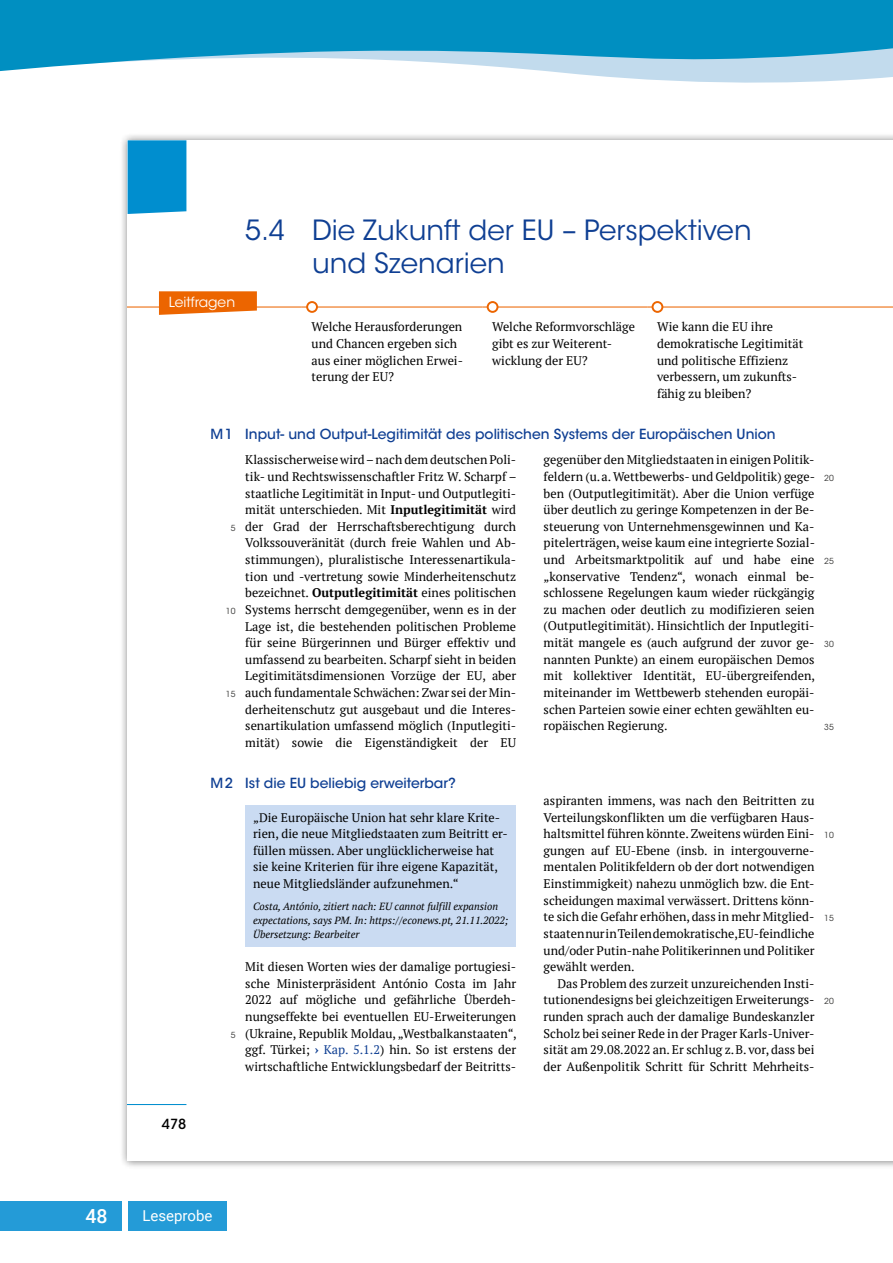
<style>
.page{position:relative;width:893px;height:1263px;background:#fff}
.page>*{position:absolute;margin:0;border:0;box-sizing:border-box;transform-origin:0 0}
.t1{font:27.75px/33.3px "ITC Avant Garde Std";color:#0f3f93}
.t2{font:500 19.5px "Roboto";color:#fff}
.t3{font:15px "Roboto";color:#fff}
.t4{font:500 13.8px "ITC Avant Garde Std";color:#0f3f93}
.t5{font:13.8px "ITC Avant Garde Std";color:#fff}
.t6{font:500 13.8px "ITC Avant Garde Std";color:#000}
.t7{font:12.45px/16.6px "PT Serif";color:#000;text-align:justify}
.t8{font:italic 10.35px/13.8px "PT Serif";color:#000}
.t9{font:8.25px "ITC Avant Garde Std";color:#3a3a39}
.s1{font-weight:700}
.s2{font-weight:700;color:#0f3f93}
.s3{color:#0f3f93}
</style>
<div class="page">
<svg style="left:557px;top:72px;width:336px;height:11px;fill:#c2dbed"></svg>
<svg style="left:0;top:0;width:893px;height:72px;fill:#008fc1"></svg>
<div style="left:128px;top:1201px;width:98px;height:30px;background:#249bd7"></div>
<div style="left:0;top:1201px;width:122px;height:30px;background:#249bd7"></div>
<div style="left:119px;top:132px;width:774px;height:1037px;background:#000;opacity:.5"></div>
<div style="left:128px;top:140px;width:765px;height:1021px;background:#fff"></div>
<hr style="left:128px;top:1104px;width:58px;height:1px;background:#008ecf">
<div style="left:128px;top:140px;width:58px;height:74px;background:#008ecf"></div>
<hr style="left:128px;top:306px;width:174px;height:2px;background:#ec6500">
<hr style="left:302px;top:306px;width:180px;height:2px;background:#ec6500">
<hr style="left:482px;top:306px;width:165px;height:2px;background:#ec6500">
<hr style="left:647px;top:306px;width:246px;height:2px;background:#ec6500">
<svg style="left:306px;top:301px;width:12px;height:12px"></svg>
<div style="left:308px;top:303px;width:8px;height:8px;background:#fff;border-radius:50%"></div>
<svg style="left:159px;top:291px;width:98px;height:24px"></svg>
<svg style="left:487px;top:301px;width:11px;height:12px"></svg>
<div style="left:489px;top:303px;width:7px;height:8px;background:#fff;border-radius:50%"></div>
<svg style="left:652px;top:301px;width:11px;height:12px"></svg>
<div style="left:653px;top:303px;width:8px;height:8px;background:#fff;border-radius:50%"></div>
<div style="left:245px;top:805px;width:271px;height:141px;background:#cadbf2"></div>
<p class="t5" style="left:169px;top:293px;width:68px">Leitfragen</p>
<h1 class="t1" style="left:312px;top:214px;width:441px;text-indent:-67px">5.4 Die Zukunft der EU – Perspektiven und Szenarien</h1>
<p class="t7" style="left:312px;top:319px;width:153px;text-align:left">Welche Herausforderungen und Chancen ergeben sich aus einer möglichen Erwei&shy;terung der EU?</p>
<p class="t7" style="left:492px;top:319px;width:144px;text-align:left">Welche Reformvorschläge gibt es zur Weiterent&shy;wicklung der EU?</p>
<p class="t7" style="left:657px;top:318px;width:148px;text-align:left">Wie kann die EU ihre demokratische Legitimität und politische Effizienz verbessern, um zukunfts&shy;fähig zu bleiben?</p>
<p class="t4" style="left:210px;top:426px;width:24px">M1</p>
<p class="t9" style="left:231px;top:523px;width:6px">5</p>
<p class="t9" style="left:226px;top:606px;width:11px">10</p>
<p class="t9" style="left:226px;top:689px;width:11px">15</p>
<p class="t4" style="left:245px;top:426px;width:532px">Input- und Output-Legitimität des politischen Systems der Europäischen Union</p>
<p class="t7" style="left:245px;top:451px;width:273px">Klassischerweise wird – nach dem deutschen Poli&shy;tik- und Rechtswissenschaftler Fritz W. Scharpf – staatliche Legitimität in Input- und Outputlegiti&shy;mität unterschieden. Mit <span class="s1">Inputlegitimität</span> wird der Grad der Herrschaftsberechtigung durch Volkssouveränität (durch freie Wahlen und Ab&shy;stimmungen), pluralistische Interessenartikula&shy;tion und -vertretung sowie Minderheitenschutz bezeichnet. <span class="s1">Outputlegitimität</span> eines politischen Systems herrscht demgegenüber, wenn es in der Lage ist, die bestehenden politischen Probleme für seine Bürgerinnen und Bürger effektiv und umfassend zu bearbeiten. Scharpf sieht in beiden Legitimitätsdimensionen Vorzüge der EU, aber auch fundamentale Schwächen: Zwar sei der Min&shy;derheitenschutz gut ausgebaut und die Interes&shy;senartikulation umfassend möglich (Inputlegiti&shy;mität) sowie die Eigenständigkeit der EU</p>
<p class="t7" style="left:544px;top:451px;width:273px">gegenüber den Mitgliedstaaten in einigen Politik&shy;feldern (u.a. Wettbewerbs- und Geldpolitik) gege&shy;ben (Outputlegitimität). Aber die Union verfüge über deutlich zu geringe Kompetenzen in der Be&shy;steuerung von Unternehmensgewinnen und Ka&shy;pitelerträgen, weise kaum eine integrierte Sozial&shy;und Arbeitsmarktpolitik auf und habe eine „konservative Tendenz“, wonach einmal be&shy;schlossene Regelungen kaum wieder rückgängig zu machen oder deutlich zu modifizieren seien (Outputlegitimität). Hinsichtlich der Inputlegiti&shy;mität mangele es (auch aufgrund der zuvor ge&shy;nannten Punkte) an einem europäischen Demos mit kollektiver Identität, EU-übergreifenden, miteinander im Wettbewerb stehenden europäi&shy;schen Parteien sowie einer echten gewählten eu&shy;ropäischen Regierung.</p>
<p class="t9" style="left:824px;top:473px;width:11px">20</p>
<p class="t9" style="left:824px;top:556px;width:11px">25</p>
<p class="t9" style="left:824px;top:639px;width:11px">30</p>
<p class="t9" style="left:824px;top:722px;width:11px">35</p>
<p class="t4" style="left:210px;top:775px;width:24px">M2</p>
<p class="t9" style="left:231px;top:1030px;width:6px">5</p>
<p class="t4" style="left:245px;top:775px;width:212px">Ist die EU beliebig erweiterbar?</p>
<p class="t7" style="left:253px;top:809px;width:256px;text-align:left">„Die Europäische Union hat sehr klare Krite&shy;rien, die neue Mitgliedstaaten zum Beitritt er&shy;füllen müssen. Aber unglücklicherweise hat sie keine Kriterien für ihre eigene Kapazität, neue Mitgliedsländer aufzunehmen.“</p>
<p class="t8" style="left:253px;top:899px;width:257px">Costa, António, zitiert nach: EU cannot fulfill expansion expectations, says PM. In: https://econews.pt, 21.11.2022;<br>Übersetzung: Bearbeiter</p>
<p class="t7" style="left:245px;top:958px;width:273px">Mit diesen Worten wies der damalige portugiesi&shy;sche Ministerpräsident António Costa im Jahr 2022 auf mögliche und gefährliche Überdeh&shy;nungseffekte bei eventuellen EU-Erweiterungen (Ukraine, Republik Moldau, „Westbalkanstaaten“, ggf. Türkei; <span class="s2">›</span> <span class="s3">Kap. 5.1.2</span>) hin. So ist erstens der wirtschaftliche Entwicklungsbedarf der Beitritts-</p>
<p class="t7" style="left:544px;top:792px;width:272px">aspiranten immens, was nach den Beitritten zu Verteilungskonflikten um die verfügbaren Haus&shy;haltsmittel führen könnte. Zweitens würden Eini&shy;gungen auf EU-Ebene (insb. in intergouverne&shy;mentalen Politikfeldern ob der dort notwendigen Einstimmigkeit) nahezu unmöglich bzw. die Ent&shy;scheidungen maximal verwässert. Drittens könn&shy;te sich die Gefahr erhöhen, dass in mehr Mitglied&shy;staaten nur in Teilen demokratische, EU-feindliche und/oder Putin-nahe Politikerinnen und Politiker gewählt werden.</p>
<p class="t7" style="left:544px;top:975px;width:272px;text-indent:14px">Das Problem des zurzeit unzureichenden Insti&shy;tutionendesigns bei gleichzeitigen Erweiterungs&shy;runden sprach auch der damalige Bundeskanzler Scholz bei seiner Rede in der Prager Karls-Univer&shy;sität am 29.08.2022 an. Er schlug z.B. vor, dass bei der Außenpolitik Schritt für Schritt Mehrheits-</p>
<p class="t9" style="left:824px;top:830px;width:11px">10</p>
<p class="t9" style="left:824px;top:913px;width:11px">15</p>
<p class="t9" style="left:824px;top:996px;width:11px">20</p>
<p class="t6" style="left:162px;top:1115px;width:26px">478</p>
<h2 class="t2" style="left:85px;top:1202px;width:24px">48</h2>
<p class="t3" style="left:142px;top:1205px;width:71px">Leseprobe</p>
</div>
